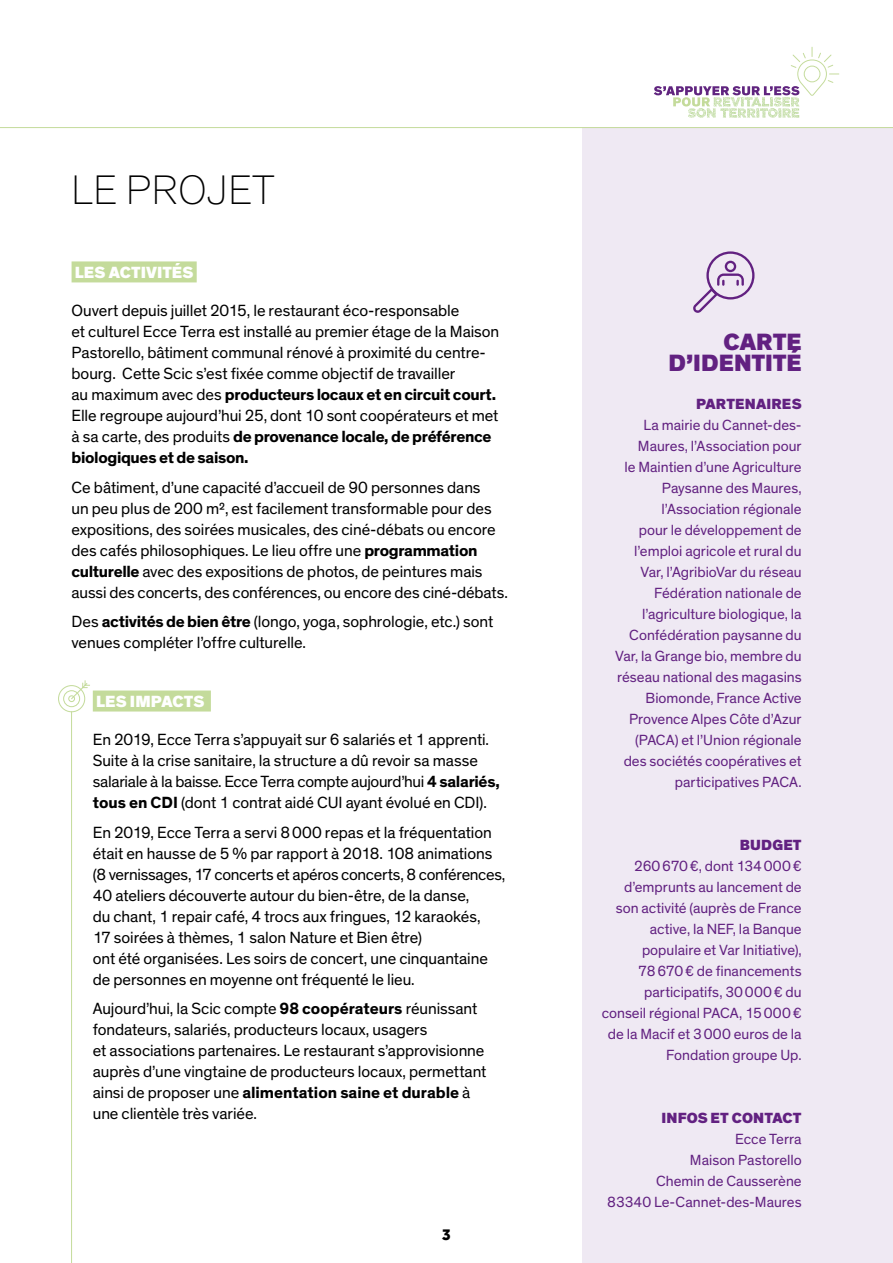
<style>
.page{position:relative;width:893px;height:1263px;background:#fff}
.page>*{position:absolute;margin:0;border:0;box-sizing:border-box;transform-origin:0 0}
.t1{font:100 42px "Theinhardt";letter-spacing:.01em;color:#000}
.t2{font:900 24px/21px "Theinhardt";color:#622181;text-align:right}
.t3{font:16.5px/21px "Theinhardt";letter-spacing:-.005em;color:#000}
.t4{font:900 16.5px "Theinhardt";letter-spacing:.005em;color:#fff}
.t5{font:700 16.5px "Volte";color:#000}
.t6{font:15px/21px "Theinhardt";color:#622181;text-align:right}
.t7{font:900 15px "Theinhardt";letter-spacing:.01em;color:#622181}
.s1{font-weight:700}
</style>
<div class="page">
<div style="left:583px;top:127px;width:310px;height:1136px;background:#efe9f3"></div>
<div style="left:72px;top:261px;width:125px;height:21px;background:#c4db9b"></div>
<div style="left:93px;top:690px;width:118px;height:21px;background:#c4db9b"></div>
<svg style="left:58px;top:680px;width:32px;height:32px"></svg>
<hr style="left:71px;top:711px;width:1px;height:552px;background:#c4db9b">
<svg style="left:693px;top:251px;width:61px;height:62px"></svg>
<svg style="left:654px;top:47px;width:185px;height:71px"></svg>
<hr style="left:0;top:127px;width:893px;height:1px;background:#c4db9b">
<h1 class="t1" style="left:71px;top:165px;width:205px">LE PROJET</h1>
<p class="t4" style="left:75px;top:262px;width:120px">LES ACTIVITÉS</p>
<p class="t3" style="left:72px;top:300px;width:429px">Ouvert depuis juillet 2015, le restaurant éco-responsable<br>et culturel Ecce Terra est installé au premier étage de la Maison Pastorello, bâtiment communal rénové à proximité du centre&shy;bourg. Cette Scic s’est fixée comme objectif de travailler<br>au maximum avec des <span class="s1">producteurs locaux et en circuit court.<br></span>Elle regroupe aujourd’hui 25, dont 10 sont coopérateurs et met à sa carte, des produits <span class="s1">de provenance locale, de préférence biologiques et de saison.</span></p>
<p class="t3" style="left:72px;top:477px;width:438px">Ce bâtiment, d’une capacité d’accueil de 90 personnes dans<br>un peu plus de 200 m², est facilement transformable pour des expositions, des soirées musicales, des ciné-débats ou encore des cafés philosophiques. Le lieu offre une <span class="s1">programmation culturelle</span> avec des expositions de photos, de peintures mais aussi des concerts, des conférences, ou encore des ciné-débats.</p>
<p class="t3" style="left:72px;top:611px;width:423px">Des <span class="s1">activités de bien être</span> (longo, yoga, sophrologie, etc.) sont venues compléter l’offre culturelle.</p>
<p class="t4" style="left:96px;top:691px;width:110px">LES IMPACTS</p>
<p class="t3" style="left:93px;top:729px;width:409px">En 2019, Ecce Terra s’appuyait sur 6 salariés et 1 apprenti.<br>Suite à la crise sanitaire, la structure a dû revoir sa masse salariale à la baisse. Ecce Terra compte aujourd’hui <span class="s1">4 salariés, tous en CDI</span> (dont 1 contrat aidé CUI ayant évolué en CDI).</p>
<p class="t3" style="left:93px;top:822px;width:414px">En 2019, Ecce Terra a servi 8 000 repas et la fréquentation était en hausse de 5 % par rapport à 2018. 108 animations (8 vernissages, 17 concerts et apéros concerts, 8 conférences, 40 ateliers découverte autour du bien-être, de la danse,<br>du chant, 1 repair café, 4 trocs aux fringues, 12 karaokés,<br>17 soirées à thèmes, 1 salon Nature et Bien être)<br>ont été organisées. Les soirs de concert, une cinquantaine de personnes en moyenne ont fréquenté le lieu.</p>
<p class="t3" style="left:93px;top:998px;width:395px">Aujourd’hui, la Scic compte <span class="s1">98 coopérateurs</span> réunissant fondateurs, salariés, producteurs locaux, usagers<br>et associations partenaires. Le restaurant s’approvisionne auprès d’une vingtaine de producteurs locaux, permettant ainsi de proposer une <span class="s1">alimentation saine et durable</span> à une clientèle très variée.</p>
<p class="t5" style="left:442px;top:1225px;width:10px">3</p>
<h2 class="t2" style="left:668px;top:332px;width:135px">CARTE<br>D’IDENTITÉ</h2>
<p class="t7" style="left:696px;top:394px;width:107px">PARTENAIRES</p>
<p class="t6" style="left:615px;top:415px;width:188px">La mairie du Cannet-des-<br>Maures, l’Association pour<br>le Maintien d’une Agriculture<br>Paysanne des Maures, l’Association régionale<br>pour le développement de l’emploi agricole et rural du<br>Var, l’AgribioVar du réseau<br>Fédération nationale de l’agriculture biologique, la<br>Confédération paysanne du<br>Var, la Grange bio, membre du réseau national des magasins<br>Biomonde, France Active<br>Provence Alpes Côte d’Azur (PACA) et l’Union régionale des sociétés coopératives et participatives PACA.</p>
<p class="t7" style="left:740px;top:835px;width:63px">BUDGET</p>
<p class="t6" style="left:602px;top:856px;width:201px">260 670 €, dont 134 000 € d’emprunts au lancement de son activité (auprès de France active, la NEF, la Banque populaire et Var Initiative),<br>78 670 € de financements participatifs, 30 000 € du conseil régional PACA, 15 000 € de la Macif et 3 000 euros de la<br>Fondation groupe Up.</p>
<p class="t7" style="left:661px;top:1108px;width:142px">INFOS ET CONTACT</p>
<p class="t6" style="left:607px;top:1129px;width:196px">Ecce Terra<br>Maison Pastorello<br>Chemin de Causserène<br>83340 Le-Cannet-des-Maures</p>
</div>
